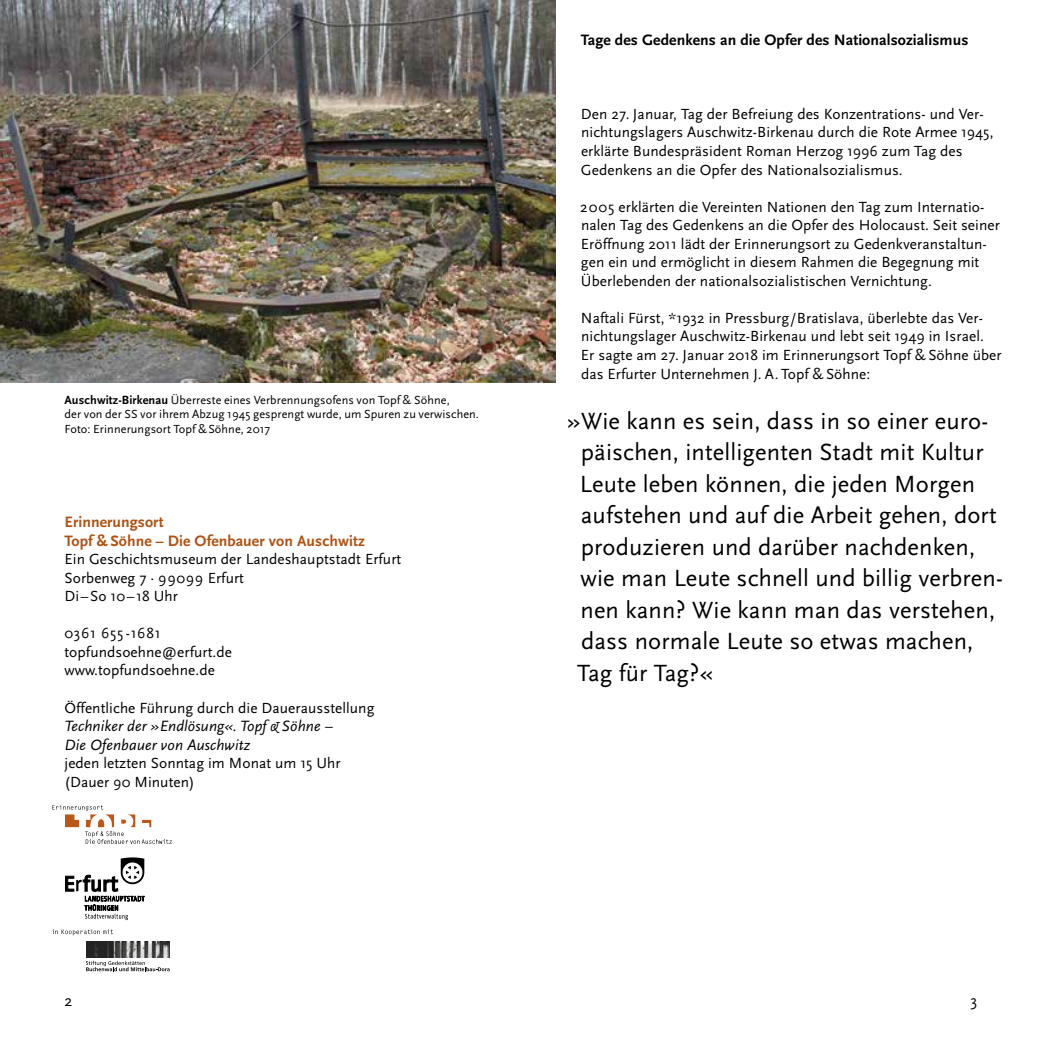
<style>
.page{position:relative;width:1042px;height:1042px;background:#fff}
.page>*{position:absolute;margin:0;border:0;box-sizing:border-box;transform-origin:0 0}
.t1{font:24.5px/31.5px "Scala Sans Pro";letter-spacing:.005em;color:#000}
.t2{font:16.1px "Scala Sans Pro";color:#000}
.t3{font:700 15.75px/18.6px "Scala Sans Pro";letter-spacing:.005em;color:#ad5214}
.t4{font:700 15.75px "Scala Sans Pro";letter-spacing:.005em;color:#000}
.t5{font:italic 15.58px/18.6px "Scala Sans Pro";letter-spacing:.01em;color:#000}
.t6{font:15.4px/18.6px "Scala Sans Pro";letter-spacing:.005em;color:#000}
.t7{font:12.25px/14.9px "Scala Sans Pro";letter-spacing:.005em;color:#000}
.s1{font-weight:700;font-size:12.42px}
</style>
<div class="page">
<img style="left:0;top:0;width:556px;height:382px">
<svg style="left:52px;top:929px;width:61px;height:6px"></svg>
<img style="left:86px;top:942px;width:84px;height:15px">
<svg style="left:65px;top:857px;width:80px;height:63px"></svg>
<svg style="left:86px;top:961px;width:84px;height:10px"></svg>
<svg style="left:52px;top:805px;width:119px;height:39px"></svg>
<p class="t7" style="left:64px;top:392px;width:416px"><span class="s1">Auschwitz-Birkenau</span> Überreste eines Verbrennungsofens von Topf &amp; Söhne,<br>der von der SS vor ihrem Abzug 1945 gesprengt wurde, um Spuren zu verwischen.<br>Foto: Erinnerungsort Topf &amp; Söhne, 2017</p>
<p class="t3" style="left:64px;top:513px;width:302px">Erinnerungsort<br>Topf &amp; Söhne – Die Ofenbauer von Auschwitz</p>
<p class="t6" style="left:64px;top:550px;width:338px">Ein Geschichtsmuseum der Landeshauptstadt Erfurt<br>Sorbenweg 7 · 99099 Erfurt<br>Di–So 10–18 Uhr</p>
<p class="t6" style="left:64px;top:624px;width:169px">0361 655-1681 topfundsoehne@erfurt.de www.topfundsoehne.de</p>
<p class="t6" style="left:64px;top:698px;width:311px">Öffentliche Führung durch die Dauerausstellung</p>
<p class="t5" style="left:64px;top:717px;width:269px">Techniker der »Endlösung«. Topf &amp;Söhne –<br>Die Ofenbauer von Auschwitz</p>
<p class="t6" style="left:64px;top:754px;width:278px">jeden letzten Sonntag im Monat um 15 Uhr (Dauer 90 Minuten)</p>
<p class="t4" style="left:581px;top:30px;width:389px">Tage des Gedenkens an die Opfer des Nationalsozialismus</p>
<p class="t6" style="left:581px;top:105px;width:414px">Den 27. Januar, Tag der Befreiung des Konzentrations- und Ver&shy;nichtungslagers Auschwitz-Birkenau durch die Rote Armee 1945, erklärte Bundespräsident Roman Herzog 1996 zum Tag des Gedenkens an die Opfer des Nationalsozialismus.</p>
<p class="t6" style="left:580px;top:197px;width:421px">2005 erklärten die Vereinten Nationen den Tag zum Internatio&shy;nalen Tag des Gedenkens an die Opfer des Holocaust. Seit seiner Eröffnung 2011 lädt der Erinnerungsort zu Gedenkveranstaltun&shy;gen ein und ermöglicht in diesem Rahmen die Begegnung mit Überlebenden der nationalsozialistischen Vernichtung.</p>
<p class="t6" style="left:581px;top:309px;width:422px">Naftali Fürst, *1932 in Pressburg/Bratislava, überlebte das Ver&shy;nichtungslager Auschwitz-Birkenau und lebt seit 1949 in Israel.<br>Er sagte am 27. Januar 2018 im Erinnerungsort Topf &amp; Söhne über das Erfurter Unternehmen J. A. Topf &amp; Söhne:</p>
<p class="t1" style="left:577px;top:405px;width:427px;text-indent:-10px">»Wie kann es sein, dass in so einer euro&shy;päischen, intelligenten Stadt mit Kultur Leute leben können, die jeden Morgen aufstehen und auf die Arbeit gehen, dort produzieren und darüber nachdenken, wie man Leute schnell und billig verbren&shy;nen kann? Wie kann man das verstehen, dass normale Leute so etwas machen, Tag für Tag?«</p>
<p class="t2" style="left:64px;top:991px;width:9px">2</p>
<p class="t2" style="left:970px;top:991px;width:8px">3</p>
</div>
